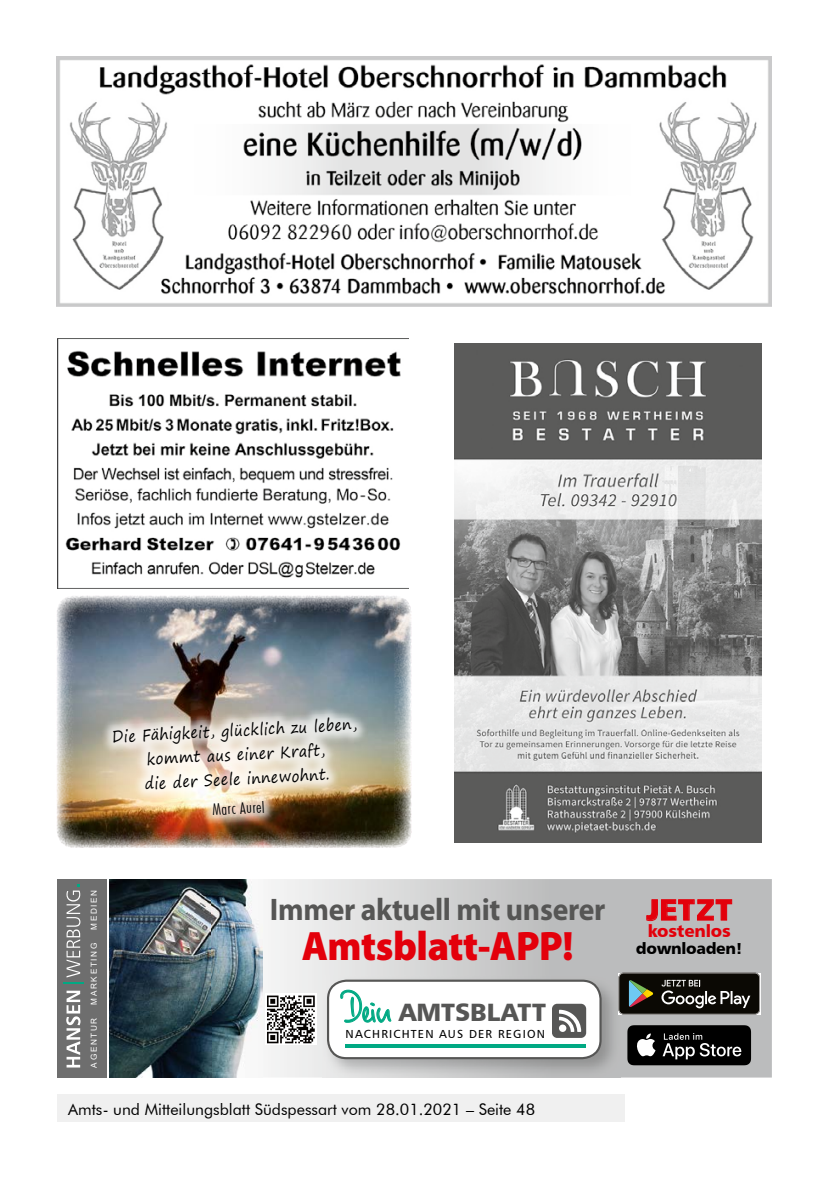
<style>
.page{position:relative;width:840px;height:1191px;background:#fff}
.page>*{position:absolute;margin:0;border:0;box-sizing:border-box;transform-origin:0 0}
.t1{font:45.8px "EVELYN HAND 1";color:#00a983}
.t2{font:900 41.2px "Myriad Pro";letter-spacing:-.01em;color:#e3000b;scale:.95 1}
.t3{font:700 31.2px "Myriad Pro";letter-spacing:-.01em;color:#565655;scale:.95 1}
.t4{font:29.4px "Humanist 777 BT Black B";letter-spacing:.04em;color:#e3000b}
.t5{font:25px "Humanist 777 BT Black B";color:#565655}
.t6{font:17.2px "Humanist 777 BT Black B";letter-spacing:-.01em;color:#e3000b}
.t7{font:16px/24.2px "Segoe Print";color:#000;text-align:center;scale:.88 1}
.t8{font:16px "Futura BT";color:#000}
.t9{font:16px "Humanist 777 BT Black B";letter-spacing:-.02em;color:#000}
.t10{font:300 condensed 16px "Futura BT";color:#000}
.t11{font:11.6px "Humanist 777 BT Roman B";letter-spacing:.1em;color:#000}
.t12{font:8.2px "Arial";letter-spacing:.2em;color:#fff}
</style>
<div class="page">
<img style="left:57px;top:57px;width:714px;height:249px">
<img style="left:57px;top:339px;width:344px;height:249px">
<img style="left:57px;top:595px;width:354px;height:253px">
<img style="left:100px;top:702px;width:274px;height:131px">
<svg style="left:106px;top:879px;width:665px;height:198px;background:#cdcece"></svg>
<img style="left:109px;top:879px;width:153px;height:198px">
<img style="left:323px;top:975px;width:297px;height:102px">
<div style="left:328px;top:980px;width:272px;height:78px;background:#fff;border-radius:18px"></div>
<div style="left:327px;top:979px;width:274px;height:80px;border:2px solid #565655;border-radius:18px"></div>
<svg style="left:345px;top:1044px;width:241px;height:3px"></svg>
<svg style="left:340px;top:989px;width:51px;height:34px"></svg>
<svg style="left:552px;top:1003px;width:34px;height:35px"></svg>
<svg style="left:618px;top:972px;width:141px;height:42px;background:#32312c"></svg>
<svg style="left:626px;top:1024px;width:125px;height:42px;background:#2e2e2e"></svg>
<svg style="left:646px;top:899px;width:85px;height:22px;background:#c39396"></svg>
<svg style="left:265px;top:994px;width:51px;height:51px"></svg>
<svg style="left:267px;top:995px;width:47px;height:48px"></svg>
<div style="left:57px;top:879px;width:49px;height:198px;background:#6e6e6e"></div>
<svg style="left:66px;top:990px;width:14px;height:77px"></svg>
<svg style="left:63px;top:884px;width:20px;height:99px"></svg>
<div style="left:57px;top:1095px;width:567px;height:27px;background:#f0f0f0"></div>
<img style="left:454px;top:343px;width:307px;height:499px">
<p class="t7" style="left:112px;top:724px;width:279px;rotate:-3deg">Die Fähigkeit, glücklich zu leben, kommt aus einer Kraft,<br>die der Seele innewohnt.</p>
<p class="t10" style="left:212px;top:799px;width:54px;rotate:-3deg">Marc Aurel</p>
<p class="t12" style="left:88px;top:930px;width:42px;rotate:-90deg">MEDIEN</p>
<p class="t12" style="left:88px;top:1004px;width:63px;rotate:-90deg">MARKETING</p>
<p class="t12" style="left:88px;top:1067px;width:51px;rotate:-90deg">AGENTUR</p>
<h3 class="t3" style="left:270px;top:888px;width:354px">Immer aktuell mit unserer</h3>
<h2 class="t2" style="left:302px;top:918px;width:287px">Amtsblatt-APP!</h2>
<h1 class="t1" style="left:342px;top:979px;width:51px">Dein</h1>
<h3 class="t5" style="left:398px;top:996px;width:149px">AMTSBLATT</h3>
<p class="t11" style="left:345px;top:1026px;width:201px">NACHRICHTEN AUS DER REGION</p>
<p class="t8" style="left:68px;top:1099px;width:468px">Amts- und Mitteilungsblatt Südspessart vom 28.01.2021 – Seite 48</p>
<h3 class="t4" style="left:646px;top:891px;width:87px">JETZT</h3>
<p class="t6" style="left:647px;top:919px;width:84px">kostenlos</p>
<p class="t9" style="left:635px;top:937px;width:108px">downloaden!</p>
</div>
